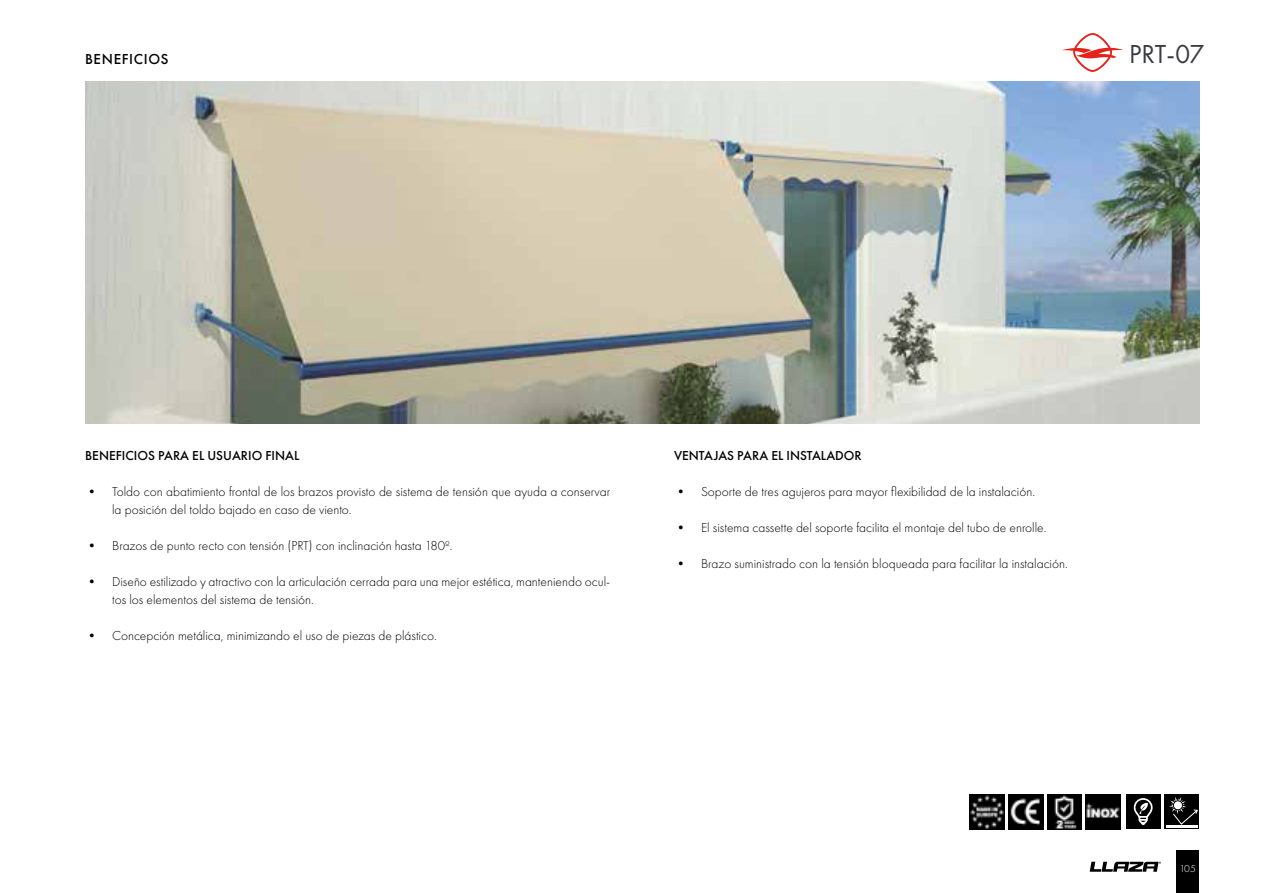
<style>
.page{position:relative;width:1263px;height:893px;background:#fff}
.page>*{position:absolute;margin:0;border:0;box-sizing:border-box;transform-origin:0 0}
.t1{font:27px "Futura PT";color:#3b3c43}
.t2{font:500 15px "Futura PT";letter-spacing:.04em;color:#000}
.t3{font:300 13.5px/18px "Futura PT";color:#000}
.t4{font:500 13.5px "Futura PT";color:#000}
.t5{font:300 10.5px "Futura PT";color:#fff}
</style>
<div class="page">
<img style="left:1008px;top:795px;width:35px;height:34px">
<img style="left:1047px;top:795px;width:35px;height:34px">
<img style="left:1086px;top:795px;width:34px;height:34px">
<img style="left:970px;top:795px;width:34px;height:34px">
<div style="left:1126px;top:795px;width:34px;height:34px;background:#000"></div>
<svg style="left:1134px;top:798px;width:19px;height:27px"></svg>
<div style="left:1165px;top:795px;width:34px;height:34px;background:#000"></div>
<svg style="left:1169px;top:797px;width:29px;height:28px"></svg>
<hr style="left:1166px;top:825px;width:31px;height:3px;background:#fff">
<svg style="left:1062px;top:33px;width:61px;height:39px"></svg>
<img style="left:85px;top:82px;width:1114px;height:342px">
<div style="left:1176px;top:850px;width:23px;height:43px;background:#000"></div>
<svg style="left:1090px;top:862px;width:71px;height:10px"></svg>
<p class="t2" style="left:85px;top:50px;width:85px">BENEFICIOS</p>
<h1 class="t1" style="left:1129px;top:38px;width:77px">PRT-07</h1>
<p class="t4" style="left:85px;top:447px;width:216px">BENEFICIOS PARA EL USUARIO FINAL</p>
<p class="t3" style="left:112px;top:482px;width:500px;text-indent:-27px">• Toldo con abatimiento frontal de los brazos provisto de sistema de tensión que ayuda a conservar la posición del toldo bajado en caso de viento.</p>
<p class="t3" style="left:85px;top:536px;width:369px">• Brazos de punto recto con tensión (PRT) con inclinación hasta 180º.</p>
<p class="t3" style="left:112px;top:572px;width:500px;text-indent:-27px">• Diseño estilizado y atractivo con la articulación cerrada para una mejor estética, manteniendo ocul&shy;tos los elementos del sistema de tensión.</p>
<p class="t3" style="left:85px;top:626px;width:353px">• Concepción metálica, minimizando el uso de piezas de plástico.</p>
<p class="t4" style="left:674px;top:447px;width:189px">VENTAJAS PARA EL INSTALADOR</p>
<p class="t3" style="left:674px;top:482px;width:363px">• Soporte de tres agujeros para mayor flexibilidad de la instalación.</p>
<p class="t3" style="left:674px;top:518px;width:374px">• El sistema cassette del soporte facilita el montaje del tubo de enrolle.</p>
<p class="t3" style="left:674px;top:554px;width:395px">• Brazo suministrado con la tensión bloqueada para facilitar la instalación.</p>
<p class="t5" style="left:1179px;top:862px;width:18px">105</p>
</div>
